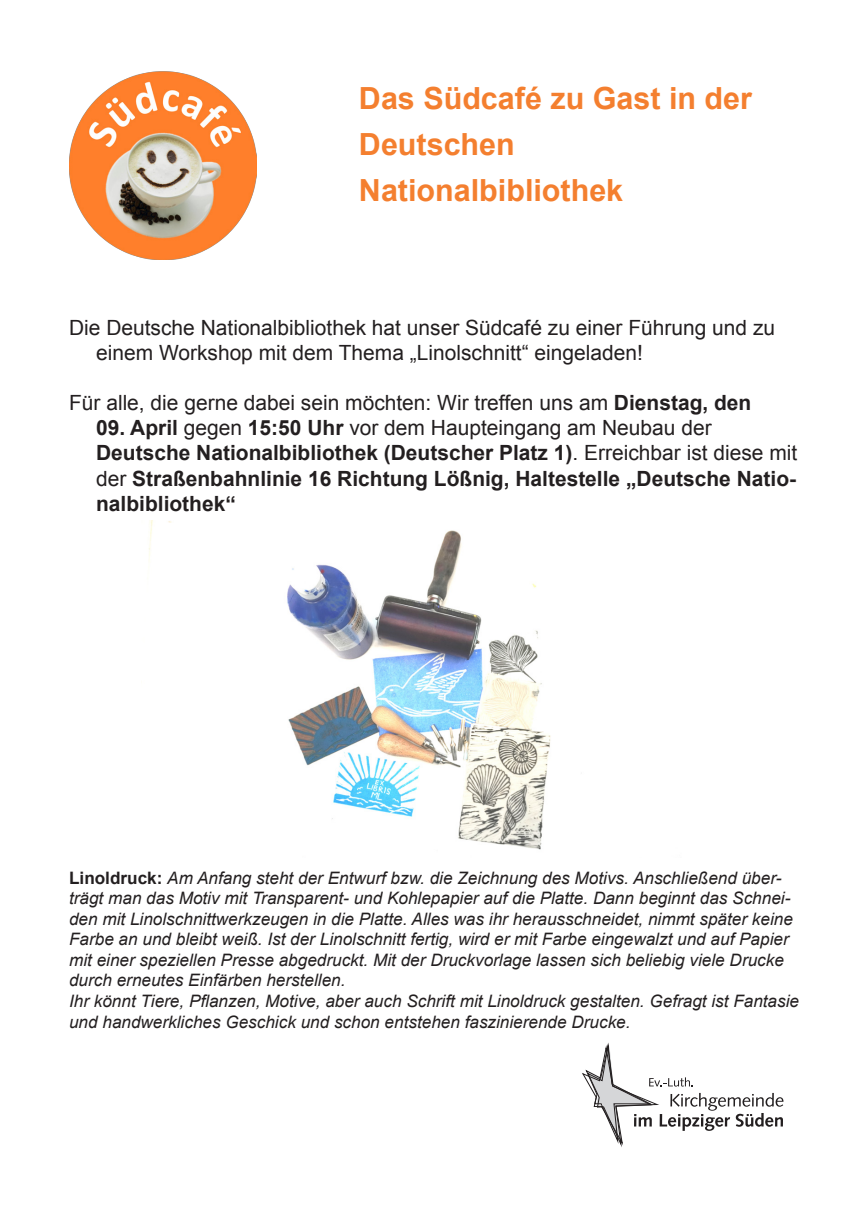
<style>
.page{position:relative;width:862px;height:1214px;background:#fff}
.page>*{position:absolute;margin:0;border:0;box-sizing:border-box;transform-origin:0 0}
.t1{font:700 30.4px/45.8px "Arial";color:#f47f2f}
.t2{font:700 21px/25.2px "Arial";color:#231f20}
.t3{font:21px/25.2px "Arial";color:#231f20}
.t4{font:italic 17.2px/20.6px "Arial";color:#231f20}
.s1{font-weight:700}
.s2{font-weight:400}
.s3{font-weight:700;font-style:normal}
</style>
<div class="page">
<img style="left:149px;top:521px;width:402px;height:329px">
<img style="left:69px;top:71px;width:187px;height:188px">
<svg style="left:582px;top:1044px;width:201px;height:102px"></svg>
<p class="t1" style="left:359px;top:76px;width:394px">Das Südcafé zu Gast in der<br>Deutschen<br>Nationalbibliothek</p>
<p class="t3" style="left:96px;top:315px;width:680px;text-indent:-27px">Die Deutsche Nationalbibliothek hat unser Südcafé zu einer Führung und zu einem Workshop mit dem Thema „Linolschnitt“ eingeladen!</p>
<p class="t3" style="left:69px;top:390px;width:684px">Für alle, die gerne dabei sein möchten: Wir treffen uns am <span class="s1">Dienstag, den</span></p>
<p class="t2" style="left:96px;top:416px;width:703px">09. April <span class="s2">gegen</span> 15:50 Uhr <span class="s2">vor dem Haupteingang am Neubau der </span>Deutsche Nationalbibliothek (Deutscher Platz 1)<span class="s2">. Erreichbar ist diese mit der</span> Straßenbahnlinie 16 Richtung Lößnig, Haltestelle „Deutsche Natio&shy;nalbibliothek“</p>
<p class="t4" style="left:69px;top:867px;width:731px"><span class="s3">Linoldruck:</span> Am Anfang steht der Entwurf bzw. die Zeichnung des Motivs. Anschließend über&shy;trägt man das Motiv mit Transparent- und Kohlepapier auf die Platte. Dann beginnt das Schnei&shy;den mit Linolschnittwerkzeugen in die Platte. Alles was ihr herausschneidet, nimmt später keine Farbe an und bleibt weiß. Ist der Linolschnitt fertig, wird er mit Farbe eingewalzt und auf Papier mit einer speziellen Presse abgedruckt. Mit der Druckvorlage lassen sich beliebig viele Drucke durch erneutes Einfärben herstellen.<br>Ihr könnt Tiere, Pflanzen, Motive, aber auch Schrift mit Linoldruck gestalten. Gefragt ist Fantasie und handwerkliches Geschick und schon entstehen faszinierende Drucke.</p>
</div>
